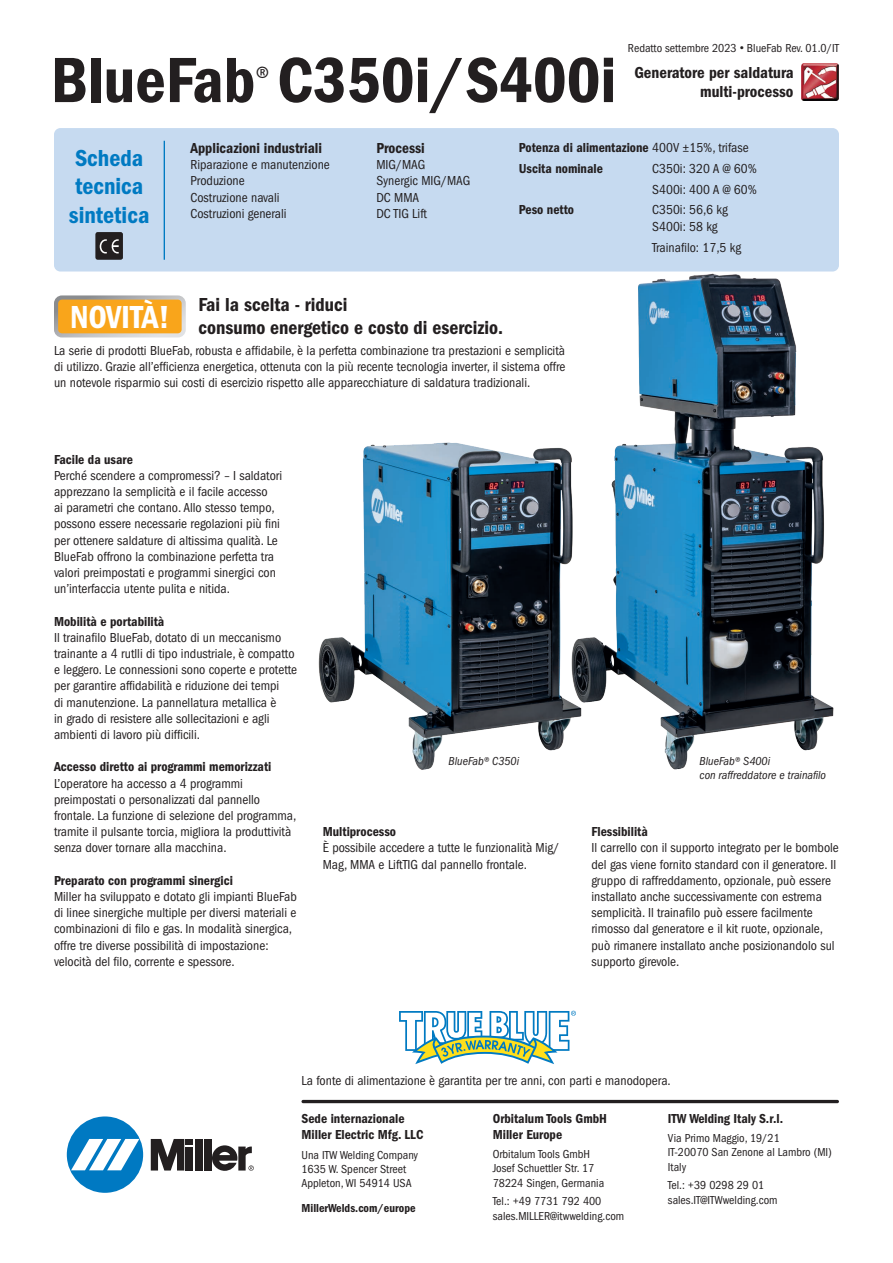
<style>
.page{position:relative;width:893px;height:1263px;background:#fff}
.page>*{position:absolute;margin:0;border:0;box-sizing:border-box;transform-origin:0 0}
.t1{font:66.15px "ITC Franklin Gothic Std Dm Cd";color:#231f20}
.t2{font:33px "ITC Franklin Gothic Std Dm Cd";color:#fff}
.t3{font:condensed 28.8px "ITC Franklin Gothic Std";color:#231f20}
.t4{font:24px/28.8px "ITC Franklin Gothic Std Dm Cd";color:#007ac2}
.t5{font:19.5px/23.4px "ITC Franklin Gothic Std Dm Cd";color:#231f20}
.t6{font:16.5px/19.8px "ITC Franklin Gothic Std Dm Cd";color:#231f20;text-align:right}
.t7{font:15px "ITC Franklin Gothic Std Dm Cd";color:#231f20}
.t8{font:condensed 13.5px/16.2px "ITC Franklin Gothic Std";color:#231f20}
.t9{font:13.5px/16.2px "ITC Franklin Gothic Std Dm Cd";color:#231f20}
.t10{font:condensed 12px/14.4px "ITC Franklin Gothic Std";color:#231f20}
.t11{font:italic condensed 12px/14.4px "ITC Franklin Gothic Std";color:#231f20}
.t12{font:12px "ITC Franklin Gothic Std Dm Cd";color:#231f20}
.s1{font-family:"Arial";font-stretch:normal}
.s2{font-family:"ITC Franklin Gothic Std";font-stretch:condensed}
</style>
<div class="page">
<svg style="left:399px;top:1011px;width:177px;height:53px"></svg>
<div style="left:67px;top:1116px;width:76px;height:77px;background:#0079c2;border-radius:50%"></div>
<svg style="left:71px;top:1139px;width:68px;height:31px"></svg>
<div style="left:195px;top:1139px;width:7px;height:31px;background:#231f20"></div>
<div style="left:204px;top:1139px;width:7px;height:31px;background:#231f20"></div>
<svg style="left:151px;top:1139px;width:42px;height:31px"></svg>
<svg style="left:212px;top:1145px;width:42px;height:26px"></svg>
<hr style="left:301px;top:1100px;width:538px;height:3px;background:#231f20;border-radius:2px">
<img style="left:318px;top:442px;width:248px;height:328px">
<div style="left:54px;top:128px;width:785px;height:143px;background:#c6daf0;border-radius:6px"></div>
<hr style="left:164px;top:141px;width:1px;height:119px;background:#007ac2">
<svg style="left:95px;top:232px;width:28px;height:28px"></svg>
<div style="left:56px;top:297px;width:128px;height:38px;background:#f9a51b;border-radius:6px"></div>
<div style="left:54px;top:295px;width:132px;height:42px;border:4px solid #fff;border-radius:6px"></div>
<img style="left:566px;top:267px;width:273px;height:503px">
<img style="left:801px;top:63px;width:38px;height:38px">
<h1 class="t1" style="left:51px;top:42px;width:567px">BlueFab C350i/S400i</h1>
<h3 class="t3" style="left:255px;top:60px;width:16px">®</h3>
<p class="t10" style="left:628px;top:41px;width:213px">Redatto settembre 2023 <span class="s1">•</span> BlueFab Rev. 01.0/IT</p>
<p class="t6" style="left:634px;top:62px;width:161px">Generatore per saldatura multi-processo</p>
<h3 class="t4" style="left:69px;top:143px;width:82px">Scheda tecnica sintetica</h3>
<p class="t7" style="left:190px;top:139px;width:133px">Applicazioni industriali</p>
<p class="t8" style="left:190px;top:157px;width:141px">Riparazione e manutenzione<br>Produzione<br>Costruzione navali<br>Costruzioni generali</p>
<p class="t7" style="left:376px;top:139px;width:50px">Processi</p>
<p class="t8" style="left:376px;top:157px;width:95px">MIG/MAG<br>Synergic MIG/MAG<br>DC MMA<br>DC TIG Lift</p>
<p class="t9" style="left:519px;top:137px;width:231px;line-height:21.1px">Potenza di alimentazione <span class="s2">400V ±15%, trifase<br></span>Uscita nominale</p>
<p class="t8" style="left:652px;top:158px;width:106px;line-height:21px">C350i: 320 A @ 60%<br>S400i: 400 A @ 60%</p>
<p class="t9" style="left:519px;top:202px;width:57px">Peso netto</p>
<p class="t8" style="left:652px;top:201px;width:77px;line-height:16.8px">C350i: 56,6 kg<br>S400i: 58 kg</p>
<p class="t8" style="left:652px;top:240px;width:90px">Trainafilo: 17,5 kg</p>
<h3 class="t5" style="left:199px;top:293px;width:306px">Fai la scelta - riduci<br>consumo energetico e costo di esercizio.</h3>
<p class="t8" style="left:54px;top:342px;width:513px;text-align:justify">La serie di prodotti BlueFab, robusta e affidabile, è la perfetta combinazione tra prestazioni e semplicità di utilizzo. Grazie all’efficienza energetica, ottenuta con la più recente tecnologia inverter, il sistema offre un notevole risparmio sui costi di esercizio rispetto alle apparecchiature di saldatura tradizionali.</p>
<h2 class="t2" style="left:70px;top:298px;width:101px">NOVITÀ!</h2>
<p class="t9" style="left:54px;top:451px;width:80px">Facile da usare</p>
<p class="t8" style="left:54px;top:467px;width:230px">Perché scendere a compromessi? – I saldatori apprezzano la semplicità e il facile accesso<br>ai parametri che contano. Allo stesso tempo, possono essere necessarie regolazioni più fini per ottenere saldature di altissima qualità. Le BlueFab offrono la combinazione perfetta tra valori preimpostati e programmi sinergici con un’interfaccia utente pulita e nitida.</p>
<p class="t9" style="left:54px;top:613px;width:112px">Mobilità e portabilità</p>
<p class="t8" style="left:54px;top:629px;width:245px">Il trainafilo BlueFab, dotato di un meccanismo trainante a 4 rutlli di tipo industriale, è compatto e leggero. Le connessioni sono coperte e protette per garantire affidabilità e riduzione dei tempi<br>di manutenzione. La pannellatura metallica è<br>in grado di resistere alle sollecitazioni e agli ambienti di lavoro più difficili.</p>
<p class="t9" style="left:54px;top:759px;width:219px">Accesso diretto ai programmi memorizzati</p>
<p class="t8" style="left:54px;top:775px;width:244px">L’operatore ha accesso a 4 programmi preimpostati o personalizzati dal pannello frontale. La funzione di selezione del programma, tramite il pulsante torcia, migliora la produttività senza dover tornare alla macchina.</p>
<p class="t9" style="left:54px;top:872px;width:180px">Preparato con programmi sinergici</p>
<p class="t8" style="left:54px;top:888px;width:244px">Miller ha sviluppato e dotato gli impianti BlueFab di linee sinergiche multiple per diversi materiali e combinazioni di filo e gas. In modalità sinergica, offre tre diverse possibilità di impostazione: velocità del filo, corrente e spessore.</p>
<p class="t11" style="left:449px;top:754px;width:72px">BlueFab® C350i</p>
<p class="t9" style="left:323px;top:824px;width:75px">Multiprocesso</p>
<p class="t8" style="left:323px;top:840px;width:238px">È possibile accedere a tutte le funzionalità Mig/<br>Mag, MMA e LiftTIG dal pannello frontale.</p>
<p class="t11" style="left:700px;top:754px;width:128px">BlueFab® S400i<br>con raffreddatore e trainafilo</p>
<p class="t9" style="left:591px;top:824px;width:58px">Flessibilità</p>
<p class="t8" style="left:591px;top:840px;width:249px">Il carrello con il supporto integrato per le bombole del gas viene fornito standard con il generatore. Il gruppo di raffreddamento, opzionale, può essere installato anche successivamente con estrema semplicità. Il trainafilo può essere facilmente rimosso dal generatore e il kit ruote, opzionale, può rimanere installato anche posizionandolo sul supporto girevole.</p>
<p class="t8" style="left:301px;top:1072px;width:371px">La fonte di alimentazione è garantita per tre anni, con parti e manodopera.</p>
<p class="t9" style="left:668px;top:1110px;width:117px">ITW Welding Italy S.r.l.</p>
<p class="t10" style="left:668px;top:1131px;width:165px">Via Primo Maggio, 19/21<br>IT-20070 San Zenone al Lambro (MI)<br>Italy</p>
<p class="t10" style="left:668px;top:1178px;width:111px">Tel.: +39 0298 29 01 sales.IT@ITWwelding.com</p>
<p class="t9" style="left:301px;top:1110px;width:123px">Sede internazionale<br>Miller Electric Mfg. LLC</p>
<p class="t10" style="left:301px;top:1147px;width:118px">Una ITW Welding Company<br>1635 W. Spencer Street<br>Appleton, WI 54914 USA</p>
<p class="t12" style="left:301px;top:1201px;width:116px">MillerWelds.com/europe</p>
<p class="t9" style="left:493px;top:1110px;width:116px">Orbitalum Tools GmbH<br>Miller Europe</p>
<p class="t10" style="left:493px;top:1147px;width:113px">Orbitalum Tools GmbH<br>Josef Schuettler Str. 17<br>78224 Singen, Germania</p>
<p class="t10" style="left:493px;top:1194px;width:133px">Tel.: +49 7731 792 400 sales.MILLER@itwwelding.com</p>
</div>
